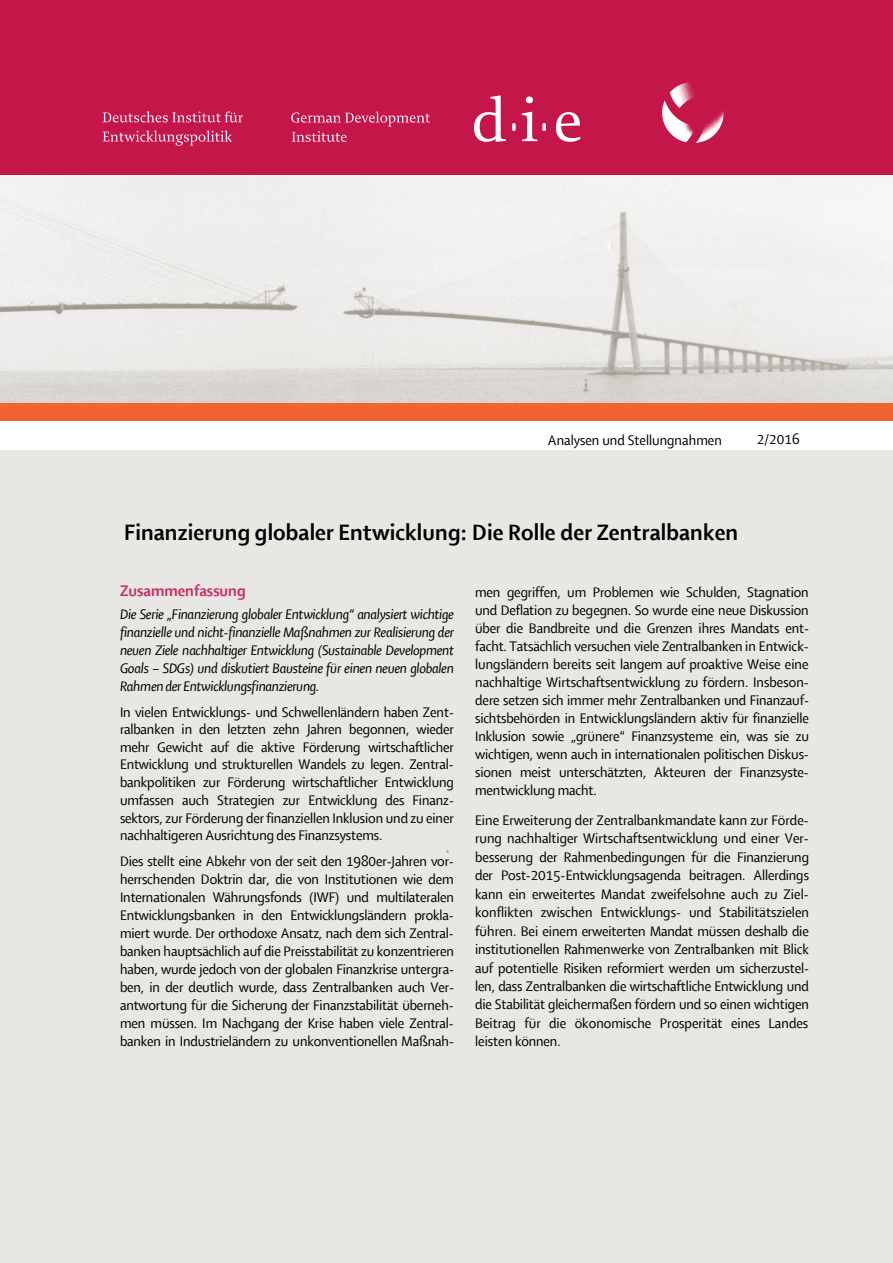
<style>
.page{position:relative;width:893px;height:1263px;background:#fff}
.page>*{position:absolute;margin:0;border:0;box-sizing:border-box;transform-origin:0 0}
.t1{font:700 24px "Shaker R";letter-spacing:.005em;color:#000}
.t2{font:700 16.5px "Shaker R";color:#c92967}
.t3{font:15px/18px "Shaker R";letter-spacing:-.005em;color:#000;text-align:justify}
.t4{font:italic 15px/18px "Shaker R";letter-spacing:-.02em;color:#000;text-align:justify}
</style>
<div class="page">
<img style="left:0;top:174px;width:893px;height:230px">
<div style="left:0;top:451px;width:893px;height:812px;background:#e9e7e3"></div>
<div style="left:0;top:0;width:893px;height:174px;background:#c51649"></div>
<svg style="left:512px;top:123px;width:4px;height:8px"></svg>
<svg style="left:474px;top:95px;width:32px;height:47px"></svg>
<svg style="left:522px;top:96px;width:24px;height:45px"></svg>
<svg style="left:556px;top:112px;width:24px;height:30px"></svg>
<svg style="left:103px;top:111px;width:140px;height:11px"></svg>
<svg style="left:103px;top:131px;width:129px;height:15px"></svg>
<svg style="left:291px;top:112px;width:139px;height:30px"></svg>
<img style="left:663px;top:83px;width:60px;height:60px">
<div style="left:0;top:404px;width:893px;height:17px;background:#f2642f"></div>
<p class="t3" style="left:548px;top:431px;width:176px">Analysen und Stellungnahmen</p>
<p class="t3" style="left:757px;top:430px;width:44px">2/2016</p>
<h1 class="t1" style="left:124px;top:520px;width:616px">Finanzierung globaler Entwicklung: Die Rolle der Zentralbanken</h1>
<p class="t2" style="left:120px;top:582px;width:127px">Zusammenfassung</p>
<p class="t4" style="left:120px;top:606px;width:335px">Die Serie „Finanzierung globaler Entwicklung“ analysiert wichtige finanzielle und nicht-finanzielle Maßnahmen zur Realisierung der neuen Ziele nachhaltiger Entwicklung (Sustainable Development Goals – SDGs) und diskutiert Bausteine für einen neuen globalen Rahmen der Entwicklungsfinanzierung.</p>
<p class="t3" style="left:120px;top:703px;width:335px">In vielen Entwicklungs- und Schwellenländern haben Zent&shy;ralbanken in den letzten zehn Jahren begonnen, wieder mehr Gewicht auf die aktive Förderung wirtschaftlicher Entwicklung und strukturellen Wandels zu legen. Zentral&shy;bankpolitiken zur Förderung wirtschaftlicher Entwicklung umfassen auch Strategien zur Entwicklung des Finanz&shy;sektors, zur Förderung der finanziellen Inklusion und zu einer nachhaltigeren Ausrichtung des Finanzsystems.</p>
<p class="t3" style="left:120px;top:852px;width:335px">Dies stellt eine Abkehr von der seit den 1980er-Jahren vor&shy;herrschenden Doktrin dar, die von Institutionen wie dem Internationalen Währungsfonds (IWF) und multilateralen Entwicklungsbanken in den Entwicklungsländern prokla&shy;miert wurde. Der orthodoxe Ansatz, nach dem sich Zentral&shy;banken hauptsächlich auf die Preisstabilität zu konzentrieren haben, wurde jedoch von der globalen Finanzkrise untergra&shy;ben, in der deutlich wurde, dass Zentralbanken auch Ver&shy;antwortung für die Sicherung der Finanzstabilität überneh&shy;men müssen. Im Nachgang der Krise haben viele Zentral&shy;banken in Industrieländern zu unkonventionellen Maßnah-</p>
<p class="t3" style="left:475px;top:583px;width:335px">men gegriffen, um Problemen wie Schulden, Stagnation und Deflation zu begegnen. So wurde eine neue Diskussion über die Bandbreite und die Grenzen ihres Mandats ent&shy;facht. Tatsächlich versuchen viele Zentralbanken in Entwick&shy;lungsländern bereits seit langem auf proaktive Weise eine nachhaltige Wirtschaftsentwicklung zu fördern. Insbeson&shy;dere setzen sich immer mehr Zentralbanken und Finanzauf&shy;sichtsbehörden in Entwicklungsländern aktiv für finanzielle Inklusion sowie „grünere“ Finanzsysteme ein, was sie zu wichtigen, wenn auch in internationalen politischen Diskus&shy;sionen meist unterschätzten, Akteuren der Finanzsyste&shy;mentwicklung macht.</p>
<p class="t3" style="left:475px;top:811px;width:335px;line-height:18.5px">Eine Erweiterung der Zentralbankmandate kann zur Förde&shy;rung nachhaltiger Wirtschaftsentwicklung und einer Ver&shy;besserung der Rahmenbedingungen für die Finanzierung der Post-2015-Entwicklungsagenda beitragen. Allerdings kann ein erweitertes Mandat zweifelsohne auch zu Ziel&shy;konflikten zwischen Entwicklungs- und Stabilitätszielen führen. Bei einem erweiterten Mandat müssen deshalb die institutionellen Rahmenwerke von Zentralbanken mit Blick auf potentielle Risiken reformiert werden um sicherzustel&shy;len, dass Zentralbanken die wirtschaftliche Entwicklung und die Stabilität gleichermaßen fördern und so einen wichtigen Beitrag für die ökonomische Prosperität eines Landes leisten können.</p>
</div>
